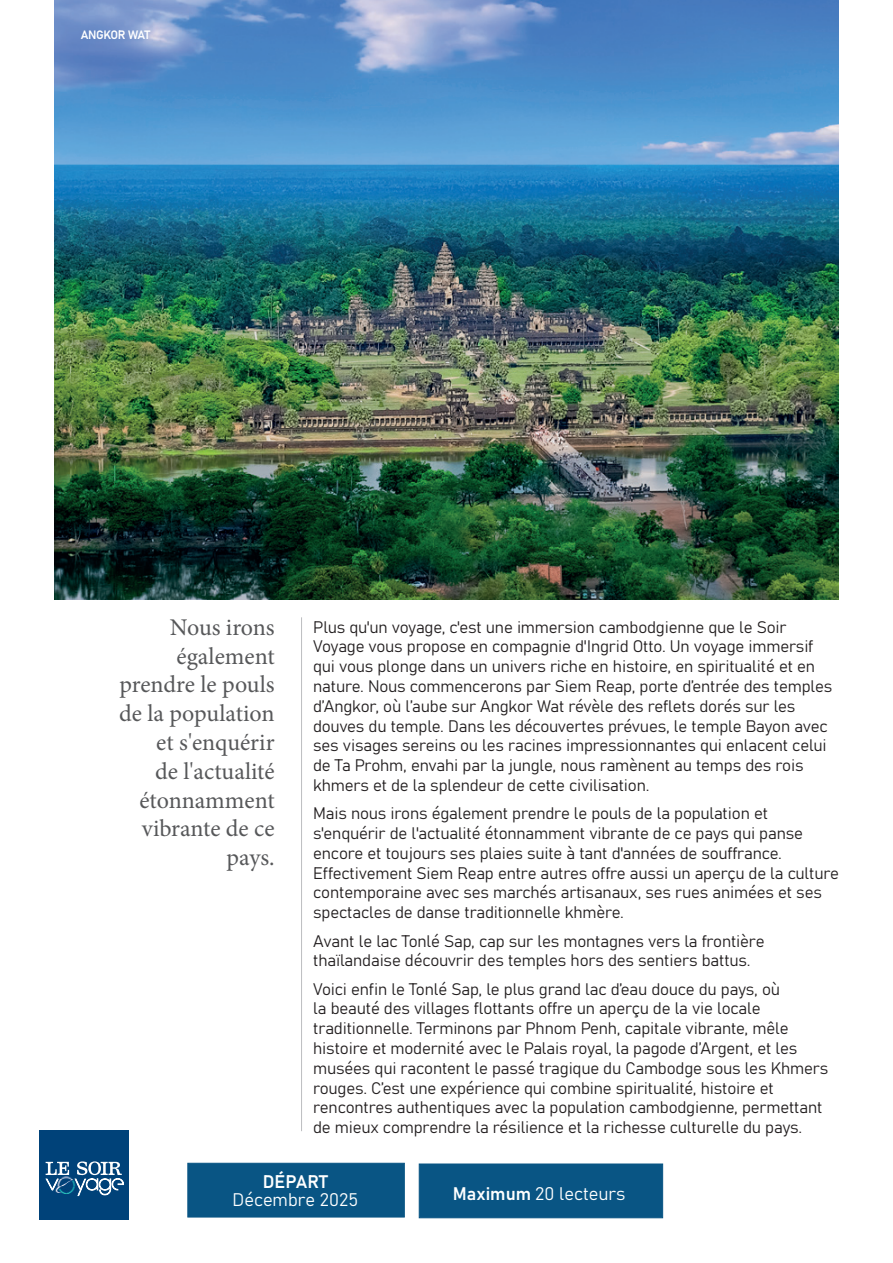
<style>
.page{position:relative;width:893px;height:1263px;background:#fff}
.page>*{position:absolute;margin:0;border:0;box-sizing:border-box;transform-origin:0 0}
.t1{font:24px/28.8px "Minion Pro";color:#57585a;text-align:right}
.t2{font:18px/18px "Bahnschrift";color:#fff;text-align:center}
.t3{font:16.5px/19.8px "Bahnschrift";letter-spacing:-.01em;color:#231f20}
.t4{font:12px "Bahnschrift";letter-spacing:-.04em;color:#fff}
</style>
<div class="page">
<img style="left:54px;top:0;width:785px;height:600px">
<hr style="left:301px;top:617px;width:1px;height:514px;background:#bcbdc0">
<div style="left:187px;top:1163px;width:218px;height:54px;background:#095584;border:1px solid #095584"></div>
<div style="left:419px;top:1163px;width:244px;height:55px;background:#095584;border:1px solid #095584"></div>
<div style="left:39px;top:1131px;width:90px;height:89px;background:#004279"></div>
<svg style="left:45px;top:1161px;width:79px;height:35px"></svg>
<p class="t4" style="left:81px;top:26px;width:71px">ANGKOR WAT</p>
<h1 class="t1" style="left:119px;top:613px;width:157px">Nous irons également prendre le pouls de la population et s'enquérir<br>de l'actualité étonnamment vibrante de ce pays.</h1>
<p class="t3" style="left:313px;top:616px;width:521px">Plus qu'un voyage, c'est une immersion cambodgienne que le Soir Voyage vous propose en compagnie d'Ingrid Otto. Un voyage immersif qui vous plonge dans un univers riche en histoire, en spiritualité et en nature. Nous commencerons par Siem Reap, porte d’entrée des temples d’Angkor, où l’aube sur Angkor Wat révèle des reflets dorés sur les douves du temple. Dans les découvertes prévues, le temple Bayon avec ses visages sereins ou les racines impressionnantes qui enlacent celui de Ta Prohm, envahi par la jungle, nous ramènent au temps des rois khmers et de la splendeur de cette civilisation.</p>
<p class="t3" style="left:313px;top:802px;width:527px">Mais nous irons également prendre le pouls de la population et s'enquérir de l'actualité étonnamment vibrante de ce pays qui panse encore et toujours ses plaies suite à tant d'années de souffrance.<br>Effectivement Siem Reap entre autres offre aussi un aperçu de la culture contemporaine avec ses marchés artisanaux, ses rues animées et ses spectacles de danse traditionnelle khmère.</p>
<p class="t3" style="left:313px;top:930px;width:453px">Avant le lac Tonlé Sap, cap sur les montagnes vers la frontière thaïlandaise découvrir des temples hors des sentiers battus.</p>
<p class="t3" style="left:313px;top:978px;width:516px">Voici enfin le Tonlé Sap, le plus grand lac d’eau douce du pays, où<br>la beauté des villages flottants offre un aperçu de la vie locale traditionnelle. Terminons par Phnom Penh, capitale vibrante, mêle histoire et modernité avec le Palais royal, la pagode d’Argent, et les musées qui racontent le passé tragique du Cambodge sous les Khmers rouges. C’est une expérience qui combine spiritualité, histoire et rencontres authentiques avec la population cambodgienne, permettant de mieux comprendre la résilience et la richesse culturelle du pays.</p>
<p class="t2" style="left:233px;top:1171px;width:127px">DÉPART<br>Décembre 2025</p>
<p class="t2" style="left:453px;top:1183px;width:174px">Maximum 20 lecteurs</p>
</div>
